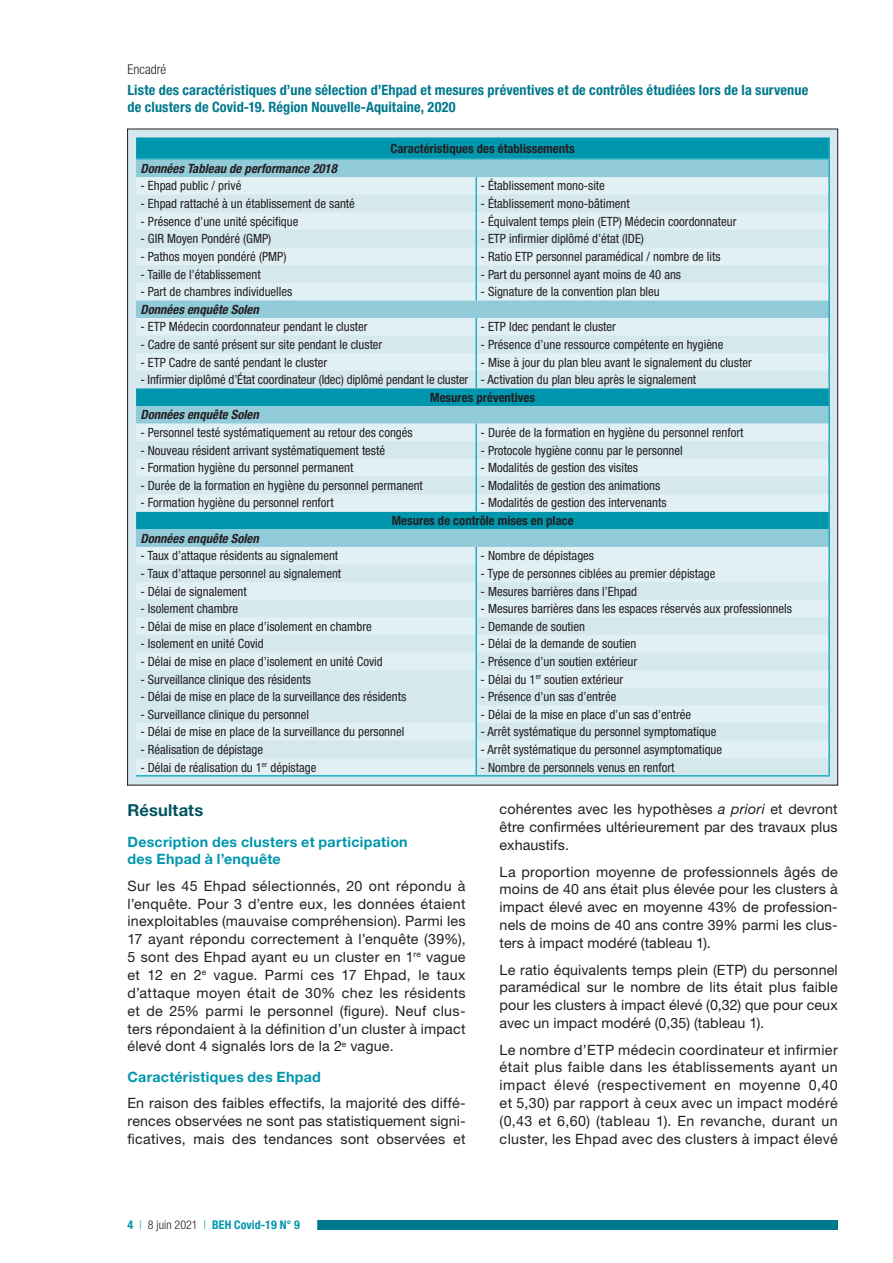
<style>
.page{position:relative;width:893px;height:1263px;background:#fff}
.page>*{position:absolute;margin:0;border:0;box-sizing:border-box;transform-origin:0 0}
.t1{font:700 16.5px "Helvetica Neue LT Std";letter-spacing:.01em;color:#005260}
.t2{font:14.25px/17.9px "Helvetica Neue LT Std";letter-spacing:.015em;color:#231f20;text-align:justify}
.t3{font:700 condensed 14.25px/17.1px "Helvetica Neue LT Std";letter-spacing:.01em;color:#00798d}
.t4{font:700 14.25px/17.9px "Helvetica Neue LT Std";letter-spacing:.015em;color:#0096ae}
.t5{font:300 condensed 13.5px "Helvetica Neue LT Std";color:#231f20}
.t6{font:condensed 12.75px "Helvetica Neue LT Std";color:#231f20}
.t7{font:italic 700 condensed 12.75px "Helvetica Neue LT Std";color:#231f20}
.t8{font:700 condensed 12.75px "Helvetica Neue LT Std";color:#231f20}
.t9{font:700 condensed 12px "Helvetica Neue LT Std";color:#0096ae}
.s1{font-weight:300}
.s2{font-weight:300;color:#231f20}
.s3{font-style:italic}
</style>
<div class="page">
<div style="left:242px;top:1221px;width:596px;height:9px;background:#00798d"></div>
<div style="left:110px;top:1219px;width:207px;height:12px;background:#fff"></div>
<svg style="left:127px;top:128px;width:711px;height:658px;background:#bed1d7"></svg>
<div style="left:136px;top:137px;width:692px;height:21px;background:#0096ae"></div>
<div style="left:136px;top:159px;width:692px;height:18px;background:#91cad8"></div>
<svg style="left:136px;top:177px;width:692px;height:598px;background:#c7e4eb"></svg>
<hr style="left:828px;top:137px;width:2px;height:21px;background:#20adc1">
<hr style="left:136px;top:158px;width:340px;height:1px;background:#20adc1">
<hr style="left:476px;top:158px;width:354px;height:1px;background:#20adc1">
<hr style="left:136px;top:775px;width:340px;height:1px;background:#20adc1">
<hr style="left:476px;top:775px;width:354px;height:1px;background:#20adc1">
<svg style="left:475px;top:318px;width:2px;height:70px"></svg>
<svg style="left:475px;top:177px;width:2px;height:123px"></svg>
<svg style="left:475px;top:424px;width:2px;height:88px"></svg>
<svg style="left:475px;top:547px;width:2px;height:228px"></svg>
<svg style="left:828px;top:159px;width:2px;height:616px"></svg>
<p class="t5" style="left:128px;top:61px;width:40px">Encadré</p>
<p class="t3" style="left:128px;top:81px;width:682px">Liste des caractéristiques d’une sélection d’Ehpad et mesures préventives et de contrôles étudiées lors de la survenue de clusters de Covid-19. Région Nouvelle-Aquitaine, 2020</p>
<p class="t8" style="left:391px;top:140px;width:186px">Caractéristiques des établissements</p>
<p class="t7" style="left:140px;top:161px;width:198px">Données Tableau de performance 2018</p>
<p class="t6" style="left:140px;top:179px;width:103px">- Ehpad public / privé</p>
<p class="t6" style="left:480px;top:179px;width:126px">- Établissement mono-site</p>
<p class="t6" style="left:140px;top:196px;width:216px">- Ehpad rattaché à un établissement de santé</p>
<p class="t6" style="left:480px;top:196px;width:151px">- Établissement mono-bâtiment</p>
<p class="t6" style="left:140px;top:214px;width:160px">- Présence d’une unité spécifique</p>
<p class="t6" style="left:480px;top:214px;width:257px">- Équivalent temps plein (ETP) Médecin coordonnateur</p>
<p class="t6" style="left:140px;top:231px;width:132px">- GIR Moyen Pondéré (GMP)</p>
<p class="t6" style="left:480px;top:231px;width:165px">- ETP infirmier diplômé d’état (IDE)</p>
<p class="t6" style="left:140px;top:249px;width:148px">- Pathos moyen pondéré (PMP)</p>
<p class="t6" style="left:480px;top:249px;width:242px">- Ratio ETP personnel paramédical / nombre de lits</p>
<p class="t6" style="left:140px;top:267px;width:122px">- Taille de l’établissement</p>
<p class="t6" style="left:480px;top:267px;width:202px">- Part du personnel ayant moins de 40 ans</p>
<p class="t6" style="left:140px;top:284px;width:153px">- Part de chambres individuelles</p>
<p class="t6" style="left:480px;top:284px;width:181px">- Signature de la convention plan bleu</p>
<p class="t7" style="left:140px;top:301px;width:120px">Données enquête Solen</p>
<p class="t6" style="left:140px;top:319px;width:229px">- ETP Médecin coordonnateur pendant le cluster</p>
<p class="t6" style="left:480px;top:319px;width:137px">- ETP Idec pendant le cluster</p>
<p class="t6" style="left:140px;top:337px;width:244px">- Cadre de santé présent sur site pendant le cluster</p>
<p class="t6" style="left:480px;top:337px;width:245px">- Présence d’une ressource compétente en hygiène</p>
<p class="t6" style="left:140px;top:355px;width:188px">- ETP Cadre de santé pendant le cluster</p>
<p class="t6" style="left:480px;top:355px;width:273px">- Mise à jour du plan bleu avant le signalement du cluster</p>
<p class="t6" style="left:140px;top:372px;width:557px">- Infirmier diplômé d’État coordinateur (Idec) diplômé pendant le cluster - Activation du plan bleu après le signalement</p>
<p class="t8" style="left:430px;top:389px;width:106px">Mesures préventives</p>
<p class="t7" style="left:140px;top:407px;width:120px">Données enquête Solen</p>
<p class="t6" style="left:140px;top:425px;width:274px">- Personnel testé systématiquement au retour des congés</p>
<p class="t6" style="left:480px;top:425px;width:264px">- Durée de la formation en hygiène du personnel renfort</p>
<p class="t6" style="left:140px;top:443px;width:246px">- Nouveau résident arrivant systématiquement testé</p>
<p class="t6" style="left:480px;top:443px;width:204px">- Protocole hygiène connu par le personnel</p>
<p class="t6" style="left:140px;top:460px;width:214px">- Formation hygiène du personnel permanent</p>
<p class="t6" style="left:480px;top:460px;width:159px">- Modalités de gestion des visites</p>
<p class="t6" style="left:140px;top:478px;width:284px">- Durée de la formation en hygiène du personnel permanent</p>
<p class="t6" style="left:480px;top:478px;width:181px">- Modalités de gestion des animations</p>
<p class="t6" style="left:140px;top:496px;width:195px">- Formation hygiène du personnel renfort</p>
<p class="t6" style="left:480px;top:496px;width:188px">- Modalités de gestion des intervenants</p>
<p class="t8" style="left:392px;top:513px;width:183px">Mesures de contrôle mises en place</p>
<p class="t7" style="left:140px;top:530px;width:120px">Données enquête Solen</p>
<p class="t6" style="left:140px;top:548px;width:199px">- Taux d’attaque résidents au signalement</p>
<p class="t6" style="left:480px;top:548px;width:115px">- Nombre de dépistages</p>
<p class="t6" style="left:140px;top:566px;width:202px">- Taux d’attaque personnel au signalement</p>
<p class="t6" style="left:480px;top:566px;width:236px">- Type de personnes ciblées au premier dépistage</p>
<p class="t6" style="left:140px;top:584px;width:108px">- Délai de signalement</p>
<p class="t6" style="left:480px;top:584px;width:158px">- Mesures barrières dans l’Ehpad</p>
<p class="t6" style="left:140px;top:601px;width:99px">- Isolement chambre</p>
<p class="t6" style="left:480px;top:601px;width:313px">- Mesures barrières dans les espaces réservés aux professionnels</p>
<p class="t6" style="left:140px;top:619px;width:233px">- Délai de mise en place d’isolement en chambre</p>
<p class="t6" style="left:480px;top:619px;width:106px">- Demande de soutien</p>
<p class="t6" style="left:140px;top:636px;width:125px">- Isolement en unité Covid</p>
<p class="t6" style="left:480px;top:636px;width:157px">- Délai de la demande de soutien</p>
<p class="t6" style="left:140px;top:654px;width:244px">- Délai de mise en place d’isolement en unité Covid</p>
<p class="t6" style="left:480px;top:654px;width:158px">- Présence d’un soutien extérieur</p>
<p class="t6" style="left:140px;top:672px;width:172px">- Surveillance clinique des résidents</p>
<p class="t6" style="left:480px;top:672px;width:144px">- Délai du 1<sup>er</sup> soutien extérieur</p>
<p class="t6" style="left:140px;top:689px;width:267px">- Délai de mise en place de la surveillance des résidents</p>
<p class="t6" style="left:480px;top:689px;width:137px">- Présence d'un sas d’entrée</p>
<p class="t6" style="left:140px;top:707px;width:170px">- Surveillance clinique du personnel</p>
<p class="t6" style="left:480px;top:707px;width:212px">- Délai de la mise en place d’un sas d’entrée</p>
<p class="t6" style="left:140px;top:724px;width:266px">- Délai de mise en place de la surveillance du personnel</p>
<p class="t6" style="left:480px;top:724px;width:237px">- Arrêt systématique du personnel symptomatique</p>
<p class="t6" style="left:140px;top:742px;width:124px">- Réalisation de dépistage</p>
<p class="t6" style="left:480px;top:742px;width:243px">- Arrêt systématique du personnel asymptomatique</p>
<p class="t6" style="left:140px;top:760px;width:178px">- Délai de réalisation du 1<sup>er</sup> dépistage</p>
<p class="t6" style="left:480px;top:760px;width:195px">- Nombre de personnels venus en renfort</p>
<p class="t1" style="left:128px;top:800px;width:77px">Résultats</p>
<p class="t4" style="left:128px;top:832px;width:282px">Description des clusters et participation des Ehpad à l’enquête</p>
<p class="t2" style="left:128px;top:876px;width:340px">Sur les 45 Ehpad sélectionnés, 20 ont répondu à l’enquête. Pour 3 d’entre eux, les données étaient inexploitables (mauvaise compréhension). Parmi les 17 ayant répondu correctement à l’enquête (39%), 5 sont des Ehpad ayant eu un cluster en 1<sup>re</sup> vague et 12 en 2<sup>e</sup> vague. Parmi ces 17 Ehpad, le taux d’attaque moyen était de 30% chez les résidents et de 25% parmi le personnel (figure). Neuf clus&shy;ters répondaient à la définition d’un cluster à impact élevé dont 4 signalés lors de la 2<sup>e</sup> vague.</p>
<p class="t4" style="left:128px;top:1067px;width:195px">Caractéristiques des Ehpad</p>
<p class="t2" style="left:128px;top:1094px;width:340px">En raison des faibles effectifs, la majorité des diffé&shy;rences observées ne sont pas statistiquement signi&shy;ficatives, mais des tendances sont observées et</p>
<p class="t9" style="left:128px;top:1217px;width:174px">4 <span class="s1">|</span> <span class="s2">8 juin 2021</span> <span class="s1">|</span> BEH Covid-19 N° 9</p>
<p class="t2" style="left:500px;top:800px;width:340px">cohérentes avec les hypothèses <span class="s3">a priori</span> et devront être confirmées ultérieurement par des travaux plus exhaustifs.</p>
<p class="t2" style="left:500px;top:862px;width:340px">La proportion moyenne de professionnels âgés de moins de 40 ans était plus élevée pour les clusters à impact élevé avec en moyenne 43% de profession&shy;nels de moins de 40 ans contre 39% parmi les clus&shy;ters à impact modéré (tableau 1).</p>
<p class="t2" style="left:500px;top:960px;width:340px">Le ratio équivalents temps plein (ETP) du personnel paramédical sur le nombre de lits était plus faible pour les clusters à impact élevé (0,32) que pour ceux avec un impact modéré (0,35) (tableau 1).</p>
<p class="t2" style="left:500px;top:1040px;width:340px">Le nombre d’ETP médecin coordinateur et infirmier était plus faible dans les établissements ayant un impact élevé (respectivement en moyenne 0,40 et 5,30) par rapport à ceux avec un impact modéré (0,43 et 6,60) (tableau 1). En revanche, durant un cluster, les Ehpad avec des clusters à impact élevé</p>
</div>
